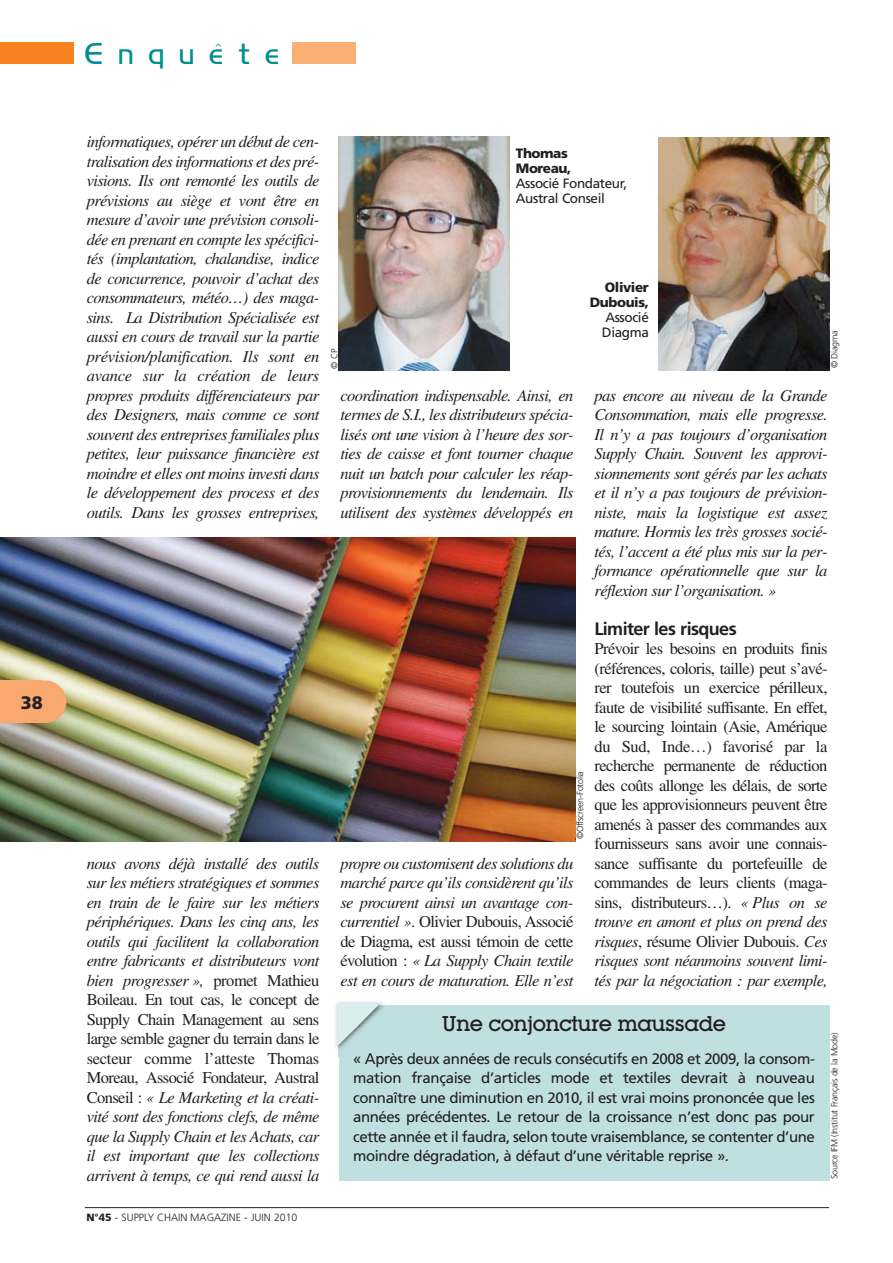
<style>
.page{position:relative;width:893px;height:1263px;background:#fff}
.page>*{position:absolute;margin:0;border:0;box-sizing:border-box;transform-origin:0 0}
.t1{font:27px "Hancock Park Light Laser";letter-spacing:.57em;color:#008f91}
.t2{font:500 21px "Lubalin Graph IT Cby BT";letter-spacing:-.03em;color:#231f20}
.t3{font:700 18px "Frutiger";letter-spacing:-.035em;color:#231f20}
.t4{font:900 18px "Frutiger";color:#231f20}
.t5{font:italic 16.5px/19.5px "Times";letter-spacing:-.035em;color:#231f20;text-align:justify}
.t6{font:16.5px/19.5px "Times";letter-spacing:-.035em;color:#231f20;text-align:justify}
.t7{font:15px/19.5px "Frutiger";letter-spacing:-.03em;color:#231f20;text-align:justify}
.t8{font:13.5px/15px "Frutiger";letter-spacing:-.03em;color:#231f20}
.t9{font:900 13.5px/15px "Frutiger";letter-spacing:-.03em;color:#231f20}
.t10{font:300 10.5px "Frutiger";color:#231f20}
.t11{font:300 9px "Frutiger";letter-spacing:-.03em;color:#231f20}
.s1{font-style:normal}
.s2{font-style:italic}
.s3{font-weight:900}
</style>
<div class="page">
<img style="left:0;top:537px;width:575px;height:304px">
<div style="left:24px;top:680px;width:42px;height:43px;background:#f9a870;border-radius:50%"></div>
<div style="left:0;top:680px;width:42px;height:43px;background:#f9a870"></div>
<hr style="left:85px;top:1207px;width:744px;height:1px;background:#231f20">
<div style="left:292px;top:43px;width:64px;height:21px;background:#fab072"></div>
<div style="left:0;top:43px;width:73px;height:21px;background:#f5821f"></div>
<img style="left:339px;top:136px;width:170px;height:234px">
<img style="left:659px;top:137px;width:170px;height:233px">
<div style="left:339px;top:1005px;width:490px;height:176px;background:#c0dfe0"></div>
<img style="left:335px;top:1001px;width:48px;height:55px">
<img style="left:354px;top:1052px;width:35px;height:4px">
<svg style="left:337px;top:1004px;width:43px;height:42px"></svg>
<p class="t4" style="left:21px;top:695px;width:24px">38</p>
<h1 class="t1" style="left:86px;top:44px;width:195px">Enquête</h1>
<p class="t5" style="left:87px;top:133px;width:234px">informatiques, opérer un début de cen&shy;tralisation des informations et des pré&shy;visions. Ils ont remonté les outils de prévisions au siège et vont être en mesure d’avoir une prévision consoli&shy;dée en prenant en compte les spécifici&shy;tés (implantation, chalandise, indice de concurrence, pouvoir d’achat des consommateurs, météo…) des maga&shy;sins. La Distribution Spécia lisée est aussi en cours de travail sur la partie prévision/plani fication. Ils sont en avance sur la création de leurs propres produits différenciateurs par des Designers, mais comme ce sont souvent des entreprises familiales plus petites, leur puissance financière est moindre et elles ont moins investi dans le développement des process et des outils. Dans les grosses entreprises,</p>
<p class="t5" style="left:87px;top:855px;width:234px">nous avons déjà installé des outils sur les métiers stratégiques et sommes en train de le faire sur les métiers périphériques. Dans les cinq ans, les outils qui facilitent la collaboration entre fabricants et distributeurs vont bien progresser », <span class="s1">promet Mathieu Boileau. En tout cas, le concept de Supply Chain Management au sens large semble gagner du terrain dans le secteur comme l’atteste Thomas Moreau, Associé Fondateur, Austral Conseil :</span> « Le Marketing et la créati&shy;vité sont des fonctions clefs, de même que la Supply Chain et les Achats, car il est important que les collections arrivent à temps, ce qui rend aussi la</p>
<p class="t11" style="left:331px;top:369px;width:21px;rotate:-90deg">© CP</p>
<p class="t9" style="left:516px;top:147px;width:57px">Thomas<br>Moreau,</p>
<p class="t8" style="left:516px;top:177px;width:113px">Associé Fondateur,<br>Austral Conseil</p>
<p class="t9" style="left:590px;top:281px;width:61px;text-align:right">Olivier<br>Dubouis,</p>
<p class="t8" style="left:602px;top:311px;width:48px">Associé<br>Diagma</p>
<p class="t11" style="left:830px;top:368px;width:39px;rotate:-90deg">© Diagma</p>
<p class="t5" style="left:340px;top:387px;width:235px">coordination indispensable. Ainsi, en termes de S.I., les distributeurs spécia&shy;lisés ont une vision à l’heure des sor&shy;ties de caisse et font tourner chaque nuit un batch pour calculer les réap&shy;provisionnements du lendemain. Ils utilisent des systèmes développés en</p>
<p class="t11" style="left:576px;top:839px;width:70px;rotate:-90deg">©Offscreen-Fotolia</p>
<p class="t5" style="left:340px;top:855px;width:235px">propre ou customisent des solutions du marché parce qu’ils considèrent qu’ils se procurent ainsi un avantage con - cur rentiel »<span class="s1">. Olivier Dubouis, Associé de Diagma, est aussi témoin de cette évolution :</span> « La Supply Chain textile est en cours de maturation. Elle n’est</p>
<p class="t5" style="left:594px;top:387px;width:235px">pas encore au niveau de la Grande Consommation, mais elle progresse.<br>Il n’y a pas toujours d’organisation Supply Chain. Souvent les approvi&shy;sionnements sont gérés par les achats et il n’y a pas toujours de prévision&shy;niste, mais la logistique est assez mature. Hormis les très grosses socié&shy;tés, l’accent a été plus mis sur la per&shy;formance opérationnelle que sur la réflexion sur l’organisation. »</p>
<p class="t3" style="left:594px;top:621px;width:144px">Limiter les risques</p>
<p class="t6" style="left:594px;top:640px;width:235px">Prévoir les besoins en produits finis (références, coloris, taille) peut s’avé&shy;rer toutefois un exercice périlleux, faute de visibilité suffisante. En effet, le sourcing lointain (Asie, Amérique du Sud, Inde…) favorisé par la recherche permanente de réduction des coûts allonge les délais, de sorte que les approvisionneurs peuvent être amenés à passer des commandes aux fournisseurs sans avoir une connais&shy;sance suffisante du portefeuille de commandes de leurs clients (maga&shy;sins, distributeurs…). <span class="s2">« Plus on se trouve en amont et plus on prend des risques</span>, résume Olivier Dubouis. <span class="s2">Ces risques sont néanmoins souvent limi&shy;tés par la négociation : par exemple,</span></p>
<p class="t2" style="left:442px;top:1016px;width:286px">Une conjoncture maussade</p>
<p class="t7" style="left:353px;top:1050px;width:463px">« Après deux années de reculs consécutifs en 2008 et 2009, la consom&shy;mation française d’articles mode et textiles devrait à nouveau connaître une diminution en 2010, il est vrai moins prononcée que les années précédentes. Le retour de la croissance n’est donc pas pour cette année et il faudra, selon toute vraisemblance, se contenter d’une moindre dégradation, à défaut d’une véritable reprise ».</p>
<p class="t11" style="left:830px;top:1179px;width:148px;rotate:-90deg">Source IFM (Institut Français de la Mode)</p>
<p class="t10" style="left:86px;top:1213px;width:213px"><span class="s3">N°45</span> - SUPPLY CHAIN MAGAZINE - JUIN 2010</p>
</div>
